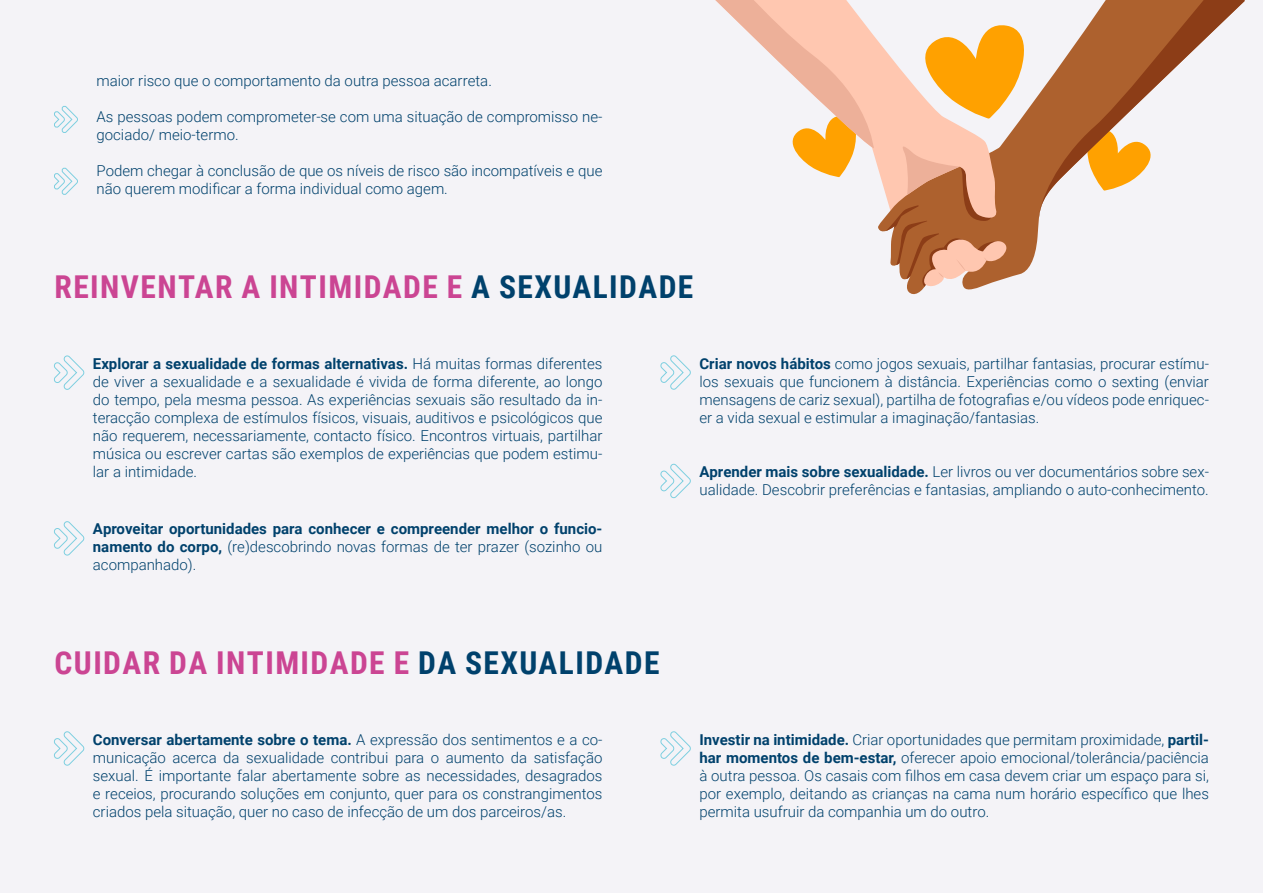
<style>
.page{position:relative;width:1263px;height:893px;background:#f4f3f7}
.page>*{position:absolute;margin:0;border:0;box-sizing:border-box;transform-origin:0 0}
.t1{font:700 31.5px "Roboto Condensed";letter-spacing:.045em;color:#cb4593}
.t2{font:300 15px/18px "Roboto";color:#00416c;text-align:justify}
.t3{font:700 15px/18px "Roboto";color:#00416c;text-align:justify}
.s1{color:#00416c}
.s2{font-weight:700}
.s3{font-weight:300}
</style>
<div class="page">
<svg style="left:54px;top:105px;width:24px;height:28px"></svg>
<svg style="left:54px;top:167px;width:24px;height:28px"></svg>
<svg style="left:54px;top:355px;width:31px;height:35px"></svg>
<svg style="left:54px;top:521px;width:31px;height:35px"></svg>
<svg style="left:907px;top:95px;width:132px;height:200px"></svg>
<svg style="left:1038px;top:0;width:207px;height:218px"></svg>
<svg style="left:715px;top:0;width:319px;height:287px"></svg>
<svg style="left:660px;top:355px;width:31px;height:35px"></svg>
<svg style="left:660px;top:463px;width:31px;height:36px"></svg>
<svg style="left:54px;top:731px;width:31px;height:35px"></svg>
<svg style="left:660px;top:731px;width:31px;height:35px"></svg>
<p class="t2" style="left:97px;top:71px;width:397px">maior risco que o comportamento da outra pessoa acarreta.</p>
<p class="t2" style="left:97px;top:107px;width:507px">As pessoas podem comprometer-se com uma situação de compromisso ne&shy;gociado/ meio-termo.</p>
<p class="t2" style="left:97px;top:161px;width:507px">Podem chegar à conclusão de que os níveis de risco são incompatíveis e que não querem modificar a forma individual como agem.</p>
<h1 class="t1" style="left:55px;top:265px;width:640px">REINVENTAR A INTIMIDADE E <span class="s1">A SEXUALIDADE</span></h1>
<p class="t2" style="left:93px;top:354px;width:511px"><span class="s2">Explorar a sexualidade de formas alternativas.</span> Há muitas formas diferentes de viver a sexualidade e a sexualidade é vivida de forma diferente, ao longo do tempo, pela mesma pessoa. As experiências sexuais são resultado da in&shy;teracção complexa de estímulos físicos, visuais, auditivos e psicológicos que não requerem, necessariamente, contacto físico. Encontros virtuais, partilhar música ou escrever cartas são exemplos de experiências que podem estimu&shy;lar a intimidade.</p>
<p class="t3" style="left:93px;top:519px;width:511px">Aproveitar oportunidades para conhecer e compreender melhor o funcio&shy;namento do corpo, <span class="s3">(re)descobrindo novas formas de ter prazer (sozinho ou acompanhado).</span></p>
<h1 class="t1" style="left:55px;top:641px;width:606px">CUIDAR DA INTIMIDADE E <span class="s1">DA SEXUALIDADE</span></h1>
<p class="t2" style="left:699px;top:354px;width:511px"><span class="s2">Criar novos hábitos</span> como jogos sexuais, partilhar fantasias, procurar estímu&shy;los sexuais que funcionem à distância. Experiências como o sexting (enviar mensagens de cariz sexual), partilha de fotografias e/ou vídeos pode enriquec&shy;er a vida sexual e estimular a imaginação/fantasias.</p>
<p class="t2" style="left:699px;top:462px;width:511px"><span class="s2">Aprender mais sobre sexualidade.</span> Ler livros ou ver documentários sobre sex&shy;ualidade. Descobrir preferências e fantasias, ampliando o auto-conhecimento.</p>
<p class="t2" style="left:93px;top:730px;width:511px"><span class="s2">Conversar abertamente sobre o tema.</span> A expressão dos sentimentos e a co&shy;municação acerca da sexualidade contribui para o aumento da satisfação sexual. É importante falar abertamente sobre as necessidades, desagrados e receios, procurando soluções em conjunto, quer para os constrangimentos criados pela situação, quer no caso de infecção de um dos parceiros/as.</p>
<p class="t2" style="left:699px;top:730px;width:511px"><span class="s2">Investir na intimidade.</span> Criar oportunidades que permitam proximidade, <span class="s2">partil&shy;har momentos de bem-estar,</span> oferecer apoio emocional/tolerância/paciência à outra pessoa. Os casais com filhos em casa devem criar um espaço para si, por exemplo, deitando as crianças na cama num horário específico que lhes permita usufruir da companhia um do outro.</p>
</div>
